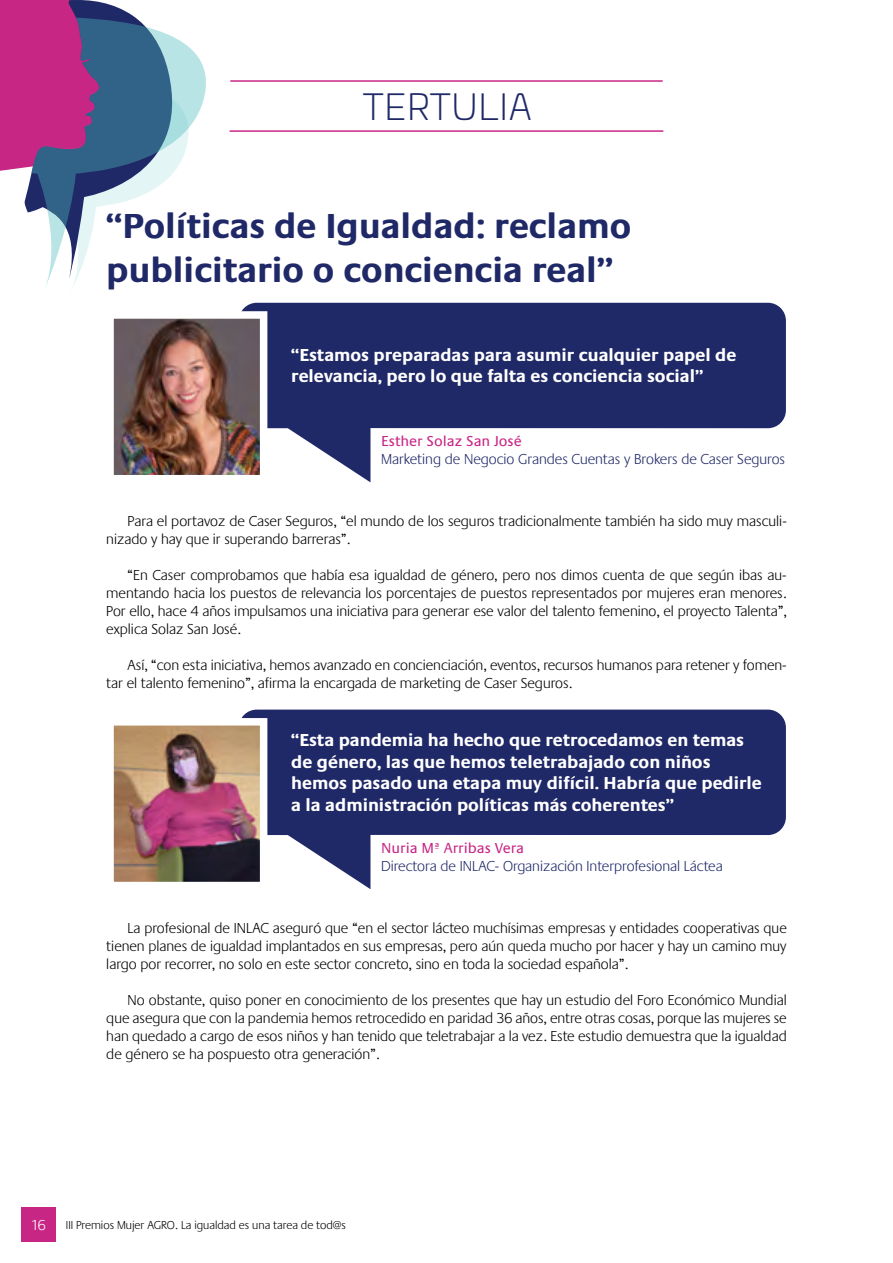
<style>
.page{position:relative;width:893px;height:1263px;background:#fff}
.page>*{position:absolute;margin:0;border:0;box-sizing:border-box;transform-origin:0 0}
.t1{font:700 36px/43.2px "Praxis";color:#202967}
.t2{font:300 36px "Univia Pro";letter-spacing:.02em;color:#202967}
.t3{font:700 18px/21.6px "Praxis";color:#fff}
.t4{font:300 15px/18px "Praxis";color:#000;text-align:justify}
.t5{font:300 15px "Praxis";color:#202967}
.t6{font:15px "Praxis EF";color:#c82685}
.t7{font:300 15px "Praxis";color:#fff}
.t8{font:300 12px "Praxis";color:#000}
</style>
<div class="page">
<div style="left:21px;top:1208px;width:34px;height:34px;background:#c82685"></div>
<hr style="left:230px;top:80px;width:433px;height:2px;background:#c82685">
<hr style="left:230px;top:130px;width:433px;height:2px;background:#c82685">
<svg style="left:241px;top:303px;width:545px;height:179px;fill:#202967"></svg>
<img style="left:115px;top:320px;width:143px;height:153px">
<div style="left:106px;top:311px;width:161px;height:171px;border:8px solid #fff"></div>
<svg style="left:241px;top:710px;width:545px;height:179px;fill:#202967"></svg>
<img style="left:115px;top:727px;width:143px;height:153px">
<div style="left:106px;top:718px;width:161px;height:171px;border:8px solid #fff"></div>
<div style="left:0;top:0;width:24px;height:171px;background:#c82685"></div>
<svg style="left:24px;top:0;width:112px;height:213px;background:#9f478e"></svg>
<svg style="left:31px;top:18px;width:175px;height:270px"></svg>
<h1 class="t2" style="left:363px;top:82px;width:171px">TERTULIA</h1>
<h1 class="t1" style="left:106px;top:205px;width:526px">“Políticas de Igualdad: reclamo publicitario o conciencia real”</h1>
<p class="t3" style="left:291px;top:344px;width:447px">“Estamos preparadas para asumir cualquier papel de relevancia, pero lo que falta es conciencia social”</p>
<p class="t6" style="left:381px;top:433px;width:142px">Esther Solaz San José</p>
<p class="t5" style="left:381px;top:451px;width:405px">Marketing de Negocio Grandes Cuentas y Brokers de Caser Seguros</p>
<p class="t4" style="left:106px;top:513px;width:682px;text-indent:21px">Para el portavoz de Caser Seguros, “el mundo de los seguros tradicionalmente también ha sido muy masculi&shy;nizado y hay que ir superando barreras”.</p>
<p class="t4" style="left:106px;top:567px;width:682px;text-indent:21px">“En Caser comprobamos que había esa igualdad de género, pero nos dimos cuenta de que según ibas au&shy;mentando hacia los puestos de relevancia los porcentajes de puestos representados por mujeres eran menores.<br>Por ello, hace 4 años impulsamos una iniciativa para generar ese valor del talento femenino, el proyecto Talenta”, explica Solaz San José.</p>
<p class="t4" style="left:106px;top:657px;width:682px;text-indent:21px">Así, “con esta iniciativa, hemos avanzado en concienciación, eventos, recursos humanos para retener y fomen&shy;tar el talento femenino”, afirma la encargada de marketing de Caser Seguros.</p>
<p class="t3" style="left:291px;top:729px;width:472px">“Esta pandemia ha hecho que retrocedamos en temas de género, las que hemos teletrabajado con niños hemos pasado una etapa muy difícil. Habría que pedirle a la administración políticas más coherentes”</p>
<p class="t6" style="left:381px;top:840px;width:144px">Nuria Mª Arribas Vera</p>
<p class="t5" style="left:381px;top:858px;width:343px">Directora de INLAC- Organización Interprofesional Láctea</p>
<p class="t4" style="left:106px;top:919px;width:682px;text-indent:21px">La profesional de INLAC aseguró que “en el sector lácteo muchísimas empresas y entidades cooperativas que tienen planes de igualdad implantados en sus empresas, pero aún queda mucho por hacer y hay un camino muy largo por recorrer, no solo en este sector concreto, sino en toda la sociedad española”.</p>
<p class="t4" style="left:106px;top:991px;width:682px;text-indent:21px">No obstante, quiso poner en conocimiento de los presentes que hay un estudio del Foro Económico Mundial que asegura que con la pandemia hemos retrocedido en paridad 36 años, entre otras cosas, porque las mujeres se han quedado a cargo de esos niños y han tenido que teletrabajar a la vez. Este estudio demuestra que la igualdad de género se ha pospuesto otra generación”.</p>
<p class="t7" style="left:31px;top:1217px;width:17px">16</p>
<p class="t8" style="left:66px;top:1219px;width:282px">III Premios Mujer AGRO. La igualdad es una tarea de tod@s</p>
</div>
